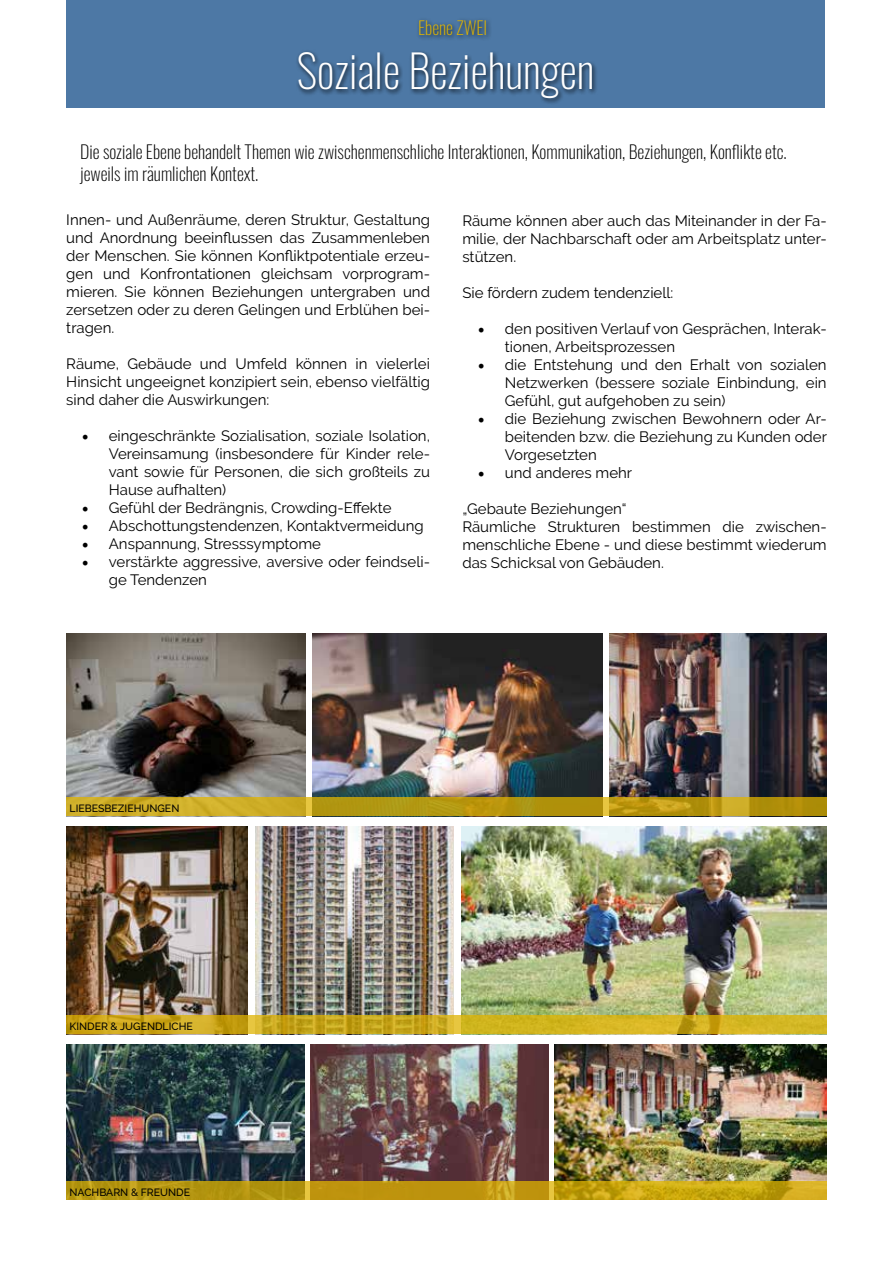
<style>
.page{position:relative;width:893px;height:1263px;background:#fff}
.page>*{position:absolute;margin:0;border:0;box-sizing:border-box;transform-origin:0 0}
.t1{font:200 45px "Oswald";color:#fff}
.t2{font:200 18px/21.6px "Oswald";color:#000}
.t3{font:200 18px "Oswald";color:#e0b400}
.t4{font:15px/18px "Raleway";color:#000;text-align:justify}
.t5{font:500 10.5px "Raleway";color:#000}
.s1{font-family:"Minion Pro";font-size:18px}
</style>
<div class="page">
<img style="left:255px;top:826px;width:199px;height:190px">
<img style="left:461px;top:826px;width:366px;height:190px">
<img style="left:313px;top:633px;width:290px;height:164px">
<img style="left:610px;top:633px;width:216px;height:164px">
<img style="left:66px;top:633px;width:239px;height:164px">
<img style="left:66px;top:1044px;width:239px;height:137px">
<img style="left:310px;top:1044px;width:239px;height:137px">
<img style="left:66px;top:826px;width:182px;height:190px">
<img style="left:554px;top:1044px;width:273px;height:137px">
<div style="left:66px;top:0;width:759px;height:108px;background:#4d78a5"></div>
<svg style="left:66px;top:797px;width:761px;height:19px;background:#bd9d17"></svg>
<svg style="left:66px;top:1016px;width:761px;height:18px;background:#cdac1d"></svg>
<svg style="left:66px;top:1181px;width:761px;height:19px;background:#bf9b11"></svg>
<div style="left:416px;top:17px;width:76px;height:24px;background:#000;opacity:.75"></div>
<div style="left:296px;top:49px;width:302px;height:56px;background:#000;opacity:.75"></div>
<p class="t3" style="left:418px;top:12px;width:71px">Ebene ZWEI</p>
<h1 class="t1" style="left:297px;top:31px;width:299px">Soziale Beziehungen</h1>
<p class="t2" style="left:80px;top:139px;width:708px">Die soziale Ebene behandelt Themen wie zwischenmenschliche Interaktionen, Kommunikation, Beziehungen, Konflikte etc. jeweils im räumlichen Kontext.</p>
<p class="t4" style="left:66px;top:211px;width:365px">Innen- und Außenräume, deren Struktur, Gestaltung und Anordnung beeinflussen das Zusammenleben der Menschen. Sie können Konfliktpotentiale erzeu&shy;gen und Konfrontationen gleichsam vorprogram&shy;mieren. Sie können Beziehungen untergraben und zersetzen oder zu deren Gelingen und Erblühen bei&shy;tragen.</p>
<p class="t4" style="left:66px;top:355px;width:365px">Räume, Gebäude und Umfeld können in vielerlei Hinsicht ungeeignet konzipiert sein, ebenso vielfältig sind daher die Auswirkungen:</p>
<p class="t4" style="left:109px;top:427px;width:323px;text-indent:-27px"><span class="s1">•</span> eingeschränkte Sozialisation, soziale Isolation, Vereinsamung (insbesondere für Kinder rele&shy;vant sowie für Personen, die sich großteils zu Hause aufhalten)</p>
<p class="t4" style="left:82px;top:499px;width:311px"><span class="s1">•</span> Gefühl der Bedrängnis, Crowding-Effekte</p>
<p class="t4" style="left:82px;top:517px;width:343px"><span class="s1">•</span> Abschottungstendenzen, Kontaktvermeidung</p>
<p class="t4" style="left:82px;top:535px;width:241px"><span class="s1">•</span> Anspannung, Stresssymptome</p>
<p class="t4" style="left:109px;top:553px;width:323px;text-indent:-27px"><span class="s1">•</span> verstärkte aggressive, aversive oder feindseli&shy;ge Tendenzen</p>
<p class="t4" style="left:462px;top:211px;width:366px">Räume können aber auch das Miteinander in der Fa&shy;milie, der Nachbarschaft oder am Arbeitsplatz unter&shy;stützen.</p>
<p class="t4" style="left:462px;top:283px;width:213px">Sie fördern zudem tendenziell:</p>
<p class="t4" style="left:505px;top:319px;width:323px;text-indent:-27px"><span class="s1">•</span> den positiven Verlauf von Gesprächen, Interak&shy;tionen, Arbeitsprozessen</p>
<p class="t4" style="left:505px;top:355px;width:323px;text-indent:-27px"><span class="s1">•</span> die Entstehung und den Erhalt von sozialen Netzwerken (bessere soziale Einbindung, ein Gefühl, gut aufgehoben zu sein)</p>
<p class="t4" style="left:505px;top:409px;width:324px;text-indent:-27px"><span class="s1">•</span> die Beziehung zwischen Bewohnern oder Ar&shy;beitenden bzw. die Beziehung zu Kunden oder Vorgesetzten</p>
<p class="t4" style="left:478px;top:463px;width:156px"><span class="s1">•</span> und anderes mehr</p>
<p class="t4" style="left:462px;top:499px;width:366px;text-align:left">„Gebaute Beziehungen“<br>Räumliche Strukturen bestimmen die zwischen&shy;menschliche Ebene - und diese bestimmt wiederum das Schicksal von Gebäuden.</p>
<p class="t5" style="left:70px;top:802px;width:111px">LIEBESBEZIEHUNGEN</p>
<p class="t5" style="left:70px;top:1020px;width:125px">KINDER &amp; JUGENDLICHE</p>
<p class="t5" style="left:70px;top:1186px;width:122px">NACHBARN &amp; FREUNDE</p>
</div>
